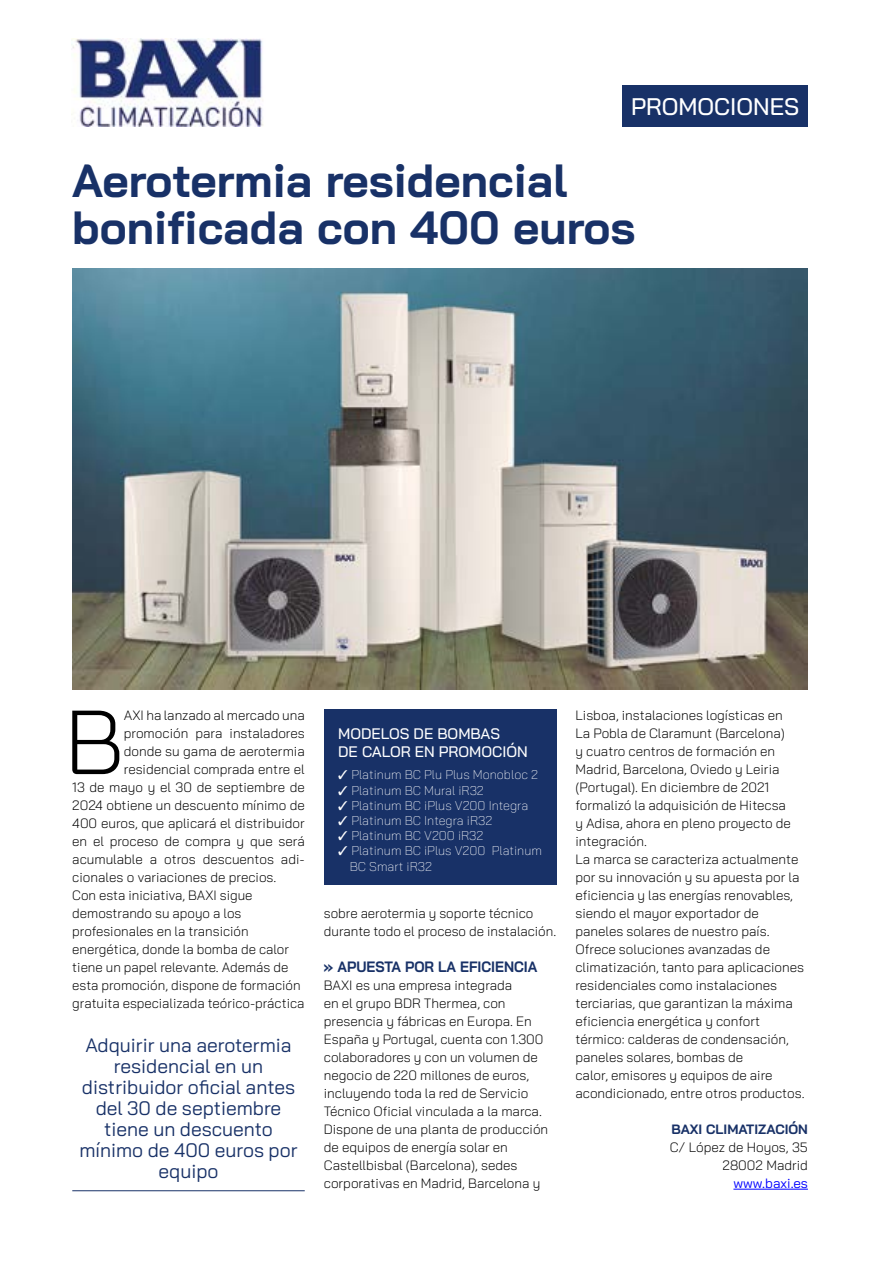
<style>
.page{position:relative;width:893px;height:1263px;background:#fff}
.page>*{position:absolute;margin:0;border:0;box-sizing:border-box;transform-origin:0 0}
.t1{font:300 90.6px "Bai Jamjuree";color:#000}
.t2{font:700 46.5px/46.5px "Bai Jamjuree";color:#183167}
.t3{font:500 24px "Bai Jamjuree";color:#fff}
.t4{font:19.5px/21px "Bai Jamjuree";color:#183167;text-align:center}
.t5{font:500 15.15px/18.3px "Bai Jamjuree";color:#fff}
.t6{font:700 15px "Bai Jamjuree";color:#183167;scale:.94 1}
.t7{font:300 13.5px/18px "Bai Jamjuree";color:#000}
.t8{font:700 13.5px "Bai Jamjuree";color:#183167}
.t9{font:13.5px "Bai Jamjuree";color:#00f}
.t10{font:200 12.75px/15.1px "Bai Jamjuree";color:#fff}
</style>
<div class="page">
<div style="left:623px;top:85px;width:185px;height:41px;background:#183167"></div>
<img style="left:71px;top:38px;width:192px;height:89px">
<hr style="left:733px;top:1189px;width:75px;height:1px;background:#00f">
<div style="left:324px;top:709px;width:232px;height:176px;background:#183167"></div>
<hr style="left:72px;top:1190px;width:233px;height:1px;background:#183167">
<img style="left:72px;top:268px;width:736px;height:422px">
<h3 class="t3" style="left:631px;top:92px;width:170px">PROMOCIONES</h3>
<h2 class="t2" style="left:72px;top:158px;width:565px">Aerotermia residencial bonificada con 400 euros</h2>
<h1 class="t1" style="left:64px;top:666px;width:61px">B</h1>
<p class="t7" style="left:124px;top:706px;width:182px">AXI ha lanzado al mercado una</p>
<p class="t7" style="left:124px;top:724px;width:182px">promoción para instaladores</p>
<p class="t7" style="left:124px;top:742px;width:182px">donde su gama de aerotermia</p>
<p class="t7" style="left:124px;top:760px;width:182px">residencial comprada entre el</p>
<p class="t7" style="left:72px;top:778px;width:234px">13 de mayo y el 30 de septiembre de</p>
<p class="t7" style="left:72px;top:796px;width:234px">2024 obtiene un descuento mínimo de</p>
<p class="t7" style="left:72px;top:814px;width:234px">400 euros, que aplicará el distribuidor</p>
<p class="t7" style="left:72px;top:832px;width:234px">en el proceso de compra y que será</p>
<p class="t7" style="left:72px;top:850px;width:234px">acumulable a otros descuentos adi-</p>
<p class="t7" style="left:72px;top:868px;width:206px">cionales o variaciones de precios.</p>
<p class="t7" style="left:72px;top:886px;width:182px">Con esta iniciativa, BAXI sigue</p>
<p class="t7" style="left:72px;top:904px;width:171px">demostrando su apoyo a los</p>
<p class="t7" style="left:72px;top:922px;width:178px">profesionales en la transición</p>
<p class="t7" style="left:72px;top:940px;width:218px">energética, donde la bomba de calor</p>
<p class="t7" style="left:72px;top:958px;width:217px">tiene un papel relevante. Además de</p>
<p class="t7" style="left:72px;top:976px;width:230px">esta promoción, dispone de formación</p>
<p class="t7" style="left:72px;top:994px;width:234px">gratuita especializada teórico-práctica</p>
<h3 class="t4" style="left:79px;top:1034px;width:220px">Adquirir una aerotermia residencial en un distribuidor oficial antes del 30 de septiembre tiene un descuento mínimo de 400 euros por equipo</h3>
<p class="t5" style="left:338px;top:724px;width:191px">MODELOS DE BOMBAS<br>DE CALOR EN PROMOCIÓN</p>
<p class="t10" style="left:338px;top:767px;width:201px">✓ Platinum BC Plu Plus Monobloc 2</p>
<p class="t10" style="left:338px;top:782px;width:147px">✓ Platinum BC Mural iR32</p>
<p class="t10" style="left:338px;top:798px;width:191px">✓ Platinum BC iPlus V200 Integra</p>
<p class="t10" style="left:338px;top:813px;width:155px">✓ Platinum BC Integra iR32</p>
<p class="t10" style="left:338px;top:828px;width:147px">✓ Platinum BC V200 iR32</p>
<p class="t10" style="left:350px;top:843px;width:194px;text-indent:-11px">✓ Platinum BC iPlus V200 Platinum<br>BC Smart iR32</p>
<p class="t7" style="left:324px;top:904px;width:234px">sobre aerotermia y soporte técnico durante todo el proceso de instalación.</p>
<p class="t6" style="left:324px;top:958px;width:229px">» APUESTA POR LA EFICIENCIA</p>
<p class="t7" style="left:324px;top:976px;width:226px">BAXI es una empresa integrada<br>en el grupo BDR Thermea, con presencia y fábricas en Europa. En España y Portugal, cuenta con 1.300 colaboradores y con un volumen de negocio de 220 millones de euros, incluyendo toda la red de Servicio Técnico Oficial vinculada a la marca.<br>Dispone de una planta de producción de equipos de energía solar en Castellbisbal (Barcelona), sedes corporativas en Madrid, Barcelona y</p>
<p class="t7" style="left:575px;top:706px;width:231px">Lisboa, instalaciones logísticas en<br>La Pobla de Claramunt (Barcelona)<br>y cuatro centros de formación en Madrid, Barcelona, Oviedo y Leiria (Portugal). En diciembre de 2021 formalizó la adquisición de Hitecsa<br>y Adisa, ahora en pleno proyecto de integración.<br>La marca se caracteriza actualmente por su innovación y su apuesta por la eficiencia y las energías renovables, siendo el mayor exportador de paneles solares de nuestro país.<br>Ofrece soluciones avanzadas de climatización, tanto para aplicaciones residenciales como instalaciones terciarias, que garantizan la máxima eficiencia energética y confort térmico: calderas de condensación, paneles solares, bombas de<br>calor, emisores y equipos de aire acondicionado, entre otros productos.</p>
<p class="t8" style="left:672px;top:1121px;width:138px">BAXI CLIMATIZACIÓN</p>
<p class="t7" style="left:670px;top:1138px;width:140px;text-align:right">C/ López de Hoyos, 35<br>28002 Madrid</p>
<p class="t9" style="left:733px;top:1172px;width:76px">www.baxi.es</p>
</div>
